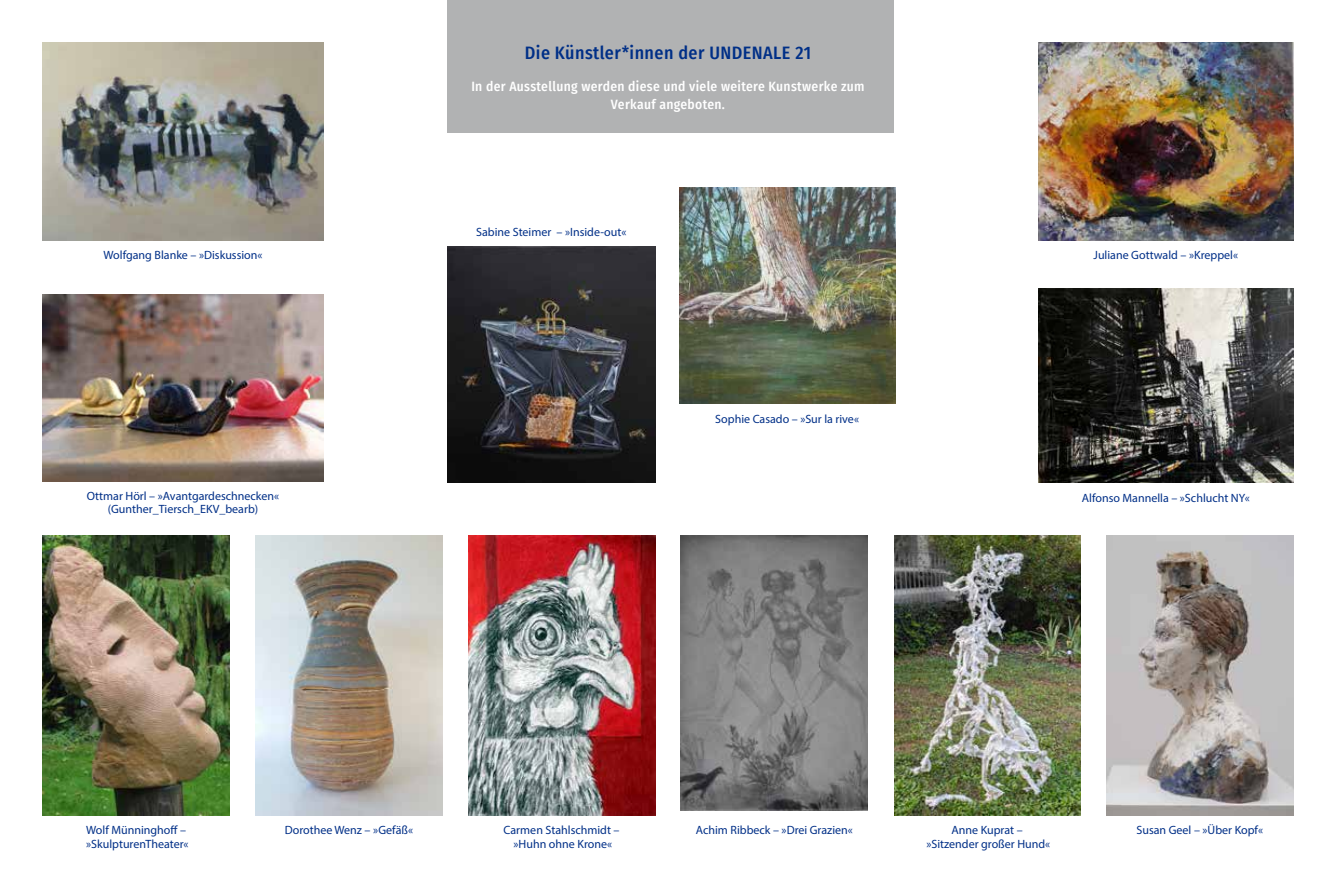
<style>
.page{position:relative;width:1336px;height:893px;background:#fff}
.page>*{position:absolute;margin:0;border:0;box-sizing:border-box;transform-origin:0 0}
.t1{font:500 18px "Fira Sans Condensed";letter-spacing:.025em;color:#002f87}
.t2{font:500 13.5px/18px "Fira Sans Condensed";letter-spacing:.025em;color:#fff;text-align:center}
.t3{font:12px/13.5px "Myriad Pro";color:#002f87;text-align:center}
</style>
<div class="page">
<div style="left:446px;top:0;width:447px;height:133px;background:#b1b2b3"></div>
<img style="left:680px;top:535px;width:187px;height:276px">
<img style="left:1038px;top:288px;width:255px;height:195px">
<img style="left:894px;top:535px;width:186px;height:281px">
<img style="left:255px;top:535px;width:187px;height:281px">
<img style="left:468px;top:535px;width:187px;height:281px">
<img style="left:1038px;top:43px;width:255px;height:198px">
<img style="left:42px;top:295px;width:281px;height:187px">
<img style="left:447px;top:246px;width:208px;height:236px">
<img style="left:679px;top:188px;width:216px;height:216px">
<img style="left:1106px;top:535px;width:187px;height:281px">
<img style="left:43px;top:535px;width:187px;height:281px">
<img style="left:43px;top:43px;width:280px;height:198px">
<h1 class="t1" style="left:525px;top:39px;width:288px">Die Künstler*innen der UNDENALE 21</h1>
<p class="t2" style="left:471px;top:76px;width:394px">In der Ausstellung werden diese und viele weitere Kunstwerke zum<br>Verkauf angeboten.</p>
<p class="t3" style="left:104px;top:248px;width:160px">Wolfgang Blanke – »Diskussion«</p>
<p class="t3" style="left:87px;top:489px;width:194px">Ottmar Hörl – »Avantgardeschnecken« (Gunther_Tiersch_EKV_bearb)</p>
<p class="t3" style="left:476px;top:225px;width:152px">Sabine Steimer – »Inside-out«</p>
<p class="t3" style="left:715px;top:412px;width:145px">Sophie Casado – »Sur la rive«</p>
<p class="t3" style="left:1093px;top:248px;width:146px">Juliane Gottwald – »Kreppel«</p>
<p class="t3" style="left:1081px;top:491px;width:169px">Alfonso Mannella – »Schlucht NY«</p>
<p class="t3" style="left:86px;top:823px;width:104px;text-align:left">Wolf Münninghoff – »SkulpturenTheater«</p>
<p class="t3" style="left:285px;top:823px;width:130px">Dorothee Wenz – »Gefäß«</p>
<p class="t3" style="left:503px;top:823px;width:117px">Carmen Stahlschmidt – »Huhn ohne Krone«</p>
<p class="t3" style="left:695px;top:823px;width:158px">Achim Ribbeck – »Drei Grazien«</p>
<p class="t3" style="left:926px;top:823px;width:125px">Anne Kuprat – »Sitzender großer Hund«</p>
<p class="t3" style="left:1136px;top:823px;width:128px">Susan Geel – »Über Kopf«</p>
</div>
